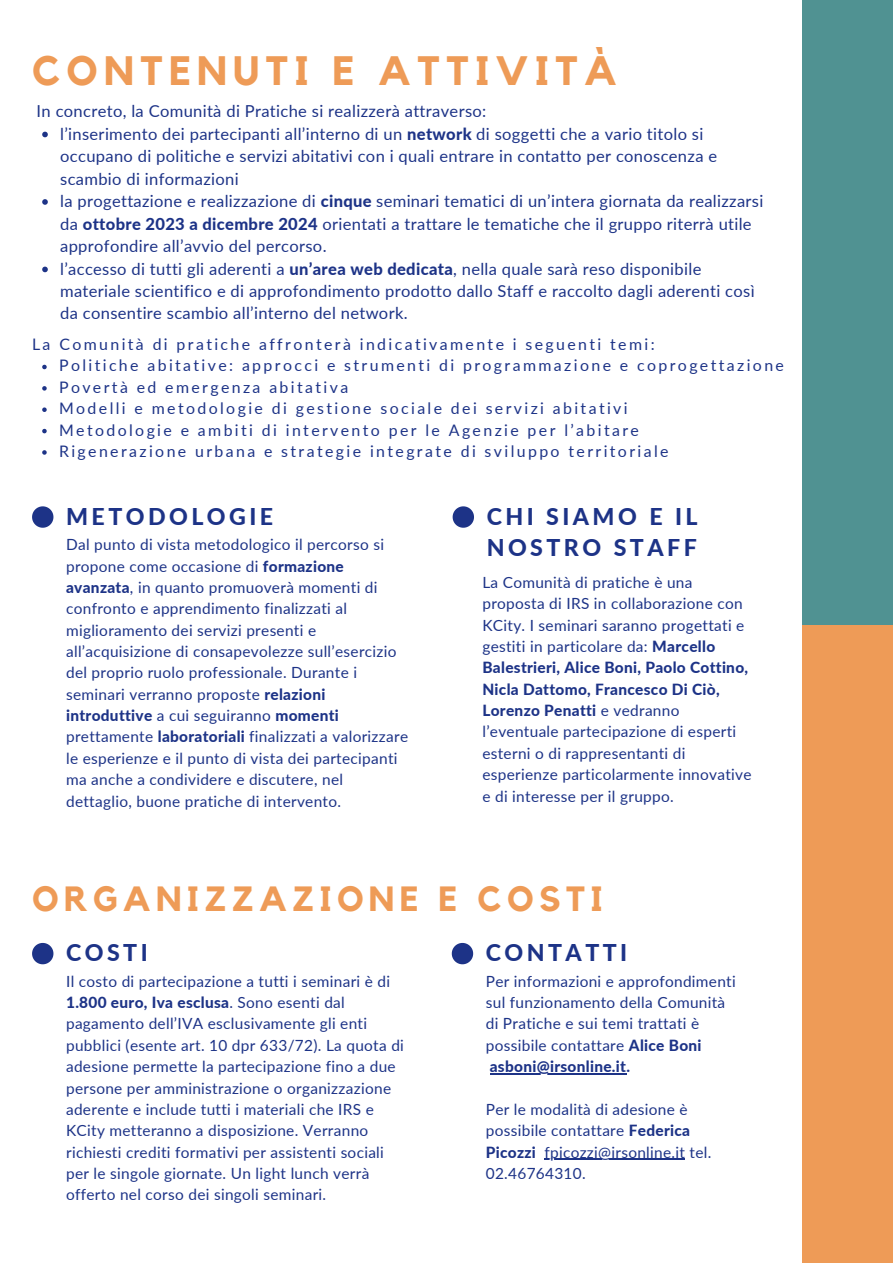
<style>
.page{position:relative;width:893px;height:1264px;background:#fff}
.page>*{position:absolute;margin:0;border:0;box-sizing:border-box;transform-origin:0 0}
.t1{font:700 40.95px "Kollektif";letter-spacing:.15em;color:#ee9b57}
.t2{font:700 34.95px "Kollektif";letter-spacing:.15em;color:#ee9b57}
.t3{font:800 23.1px/31.5px "Lato";letter-spacing:.15em;color:#1d3387}
.t4{font:16.5px/22.5px "Lato";letter-spacing:.02em;color:#1d3387}
.t5{font:15.9px "Lato";letter-spacing:.15em;color:#1d3387}
.t6{font:15.45px/21.3px "Lato";letter-spacing:.02em;color:#1d3387}
.s1{font-weight:800}
</style>
<div class="page">
<div style="left:802px;top:0;width:90px;height:628px;background:#509292"></div>
<div style="left:802px;top:625px;width:90px;height:637px;background:#ee9b57"></div>
<hr style="left:489px;top:1073px;width:137px;height:1px;background:#1d3387">
<hr style="left:544px;top:1158px;width:141px;height:1px;background:#1d3387">
<svg style="left:452px;top:942px;width:21px;height:22px"></svg>
<svg style="left:42px;top:132px;width:6px;height:5px"></svg>
<svg style="left:42px;top:199px;width:6px;height:6px"></svg>
<svg style="left:42px;top:266px;width:6px;height:6px"></svg>
<svg style="left:32px;top:942px;width:21px;height:22px"></svg>
<svg style="left:32px;top:506px;width:21px;height:21px"></svg>
<svg style="left:452px;top:506px;width:22px;height:21px"></svg>
<svg style="left:42px;top:365px;width:5px;height:4px"></svg>
<svg style="left:42px;top:386px;width:5px;height:4px"></svg>
<svg style="left:42px;top:407px;width:5px;height:5px"></svg>
<svg style="left:42px;top:429px;width:5px;height:4px"></svg>
<svg style="left:42px;top:450px;width:5px;height:4px"></svg>
<p class="t1" style="left:32px;top:52px;width:586px">CONTENUTI E ATTIVITÀ</p>
<p class="t4" style="left:37px;top:99px;width:451px">In concreto, la Comunità di Pratiche si realizzerà attraverso:</p>
<p class="t4" style="left:60px;top:122px;width:658px">l’inserimento dei partecipanti all’interno di un <span class="s1">network</span> di soggetti che a vario titolo si occupano di politiche e servizi abitativi con i quali entrare in contatto per conoscenza e scambio di informazioni</p>
<p class="t4" style="left:60px;top:189px;width:704px">la progettazione e realizzazione di <span class="s1">cinque</span> seminari tematici di un’intera giornata da realizzarsi da <span class="s1">ottobre 2023 a dicembre 2024</span> orientati a trattare le tematiche che il gruppo riterrà utile approfondire all’avvio del percorso.</p>
<p class="t4" style="left:60px;top:257px;width:696px">l’accesso di tutti gli aderenti a <span class="s1">un’area web dedicata</span>, nella quale sarà reso disponibile materiale scientifico e di approfondimento prodotto dallo Staff e raccolto dagli aderenti così da consentire scambio all’interno del network.</p>
<p class="t5" style="left:32px;top:334px;width:624px">La Comunità di pratiche affronterà indicativamente i seguenti temi:</p>
<p class="t5" style="left:59px;top:356px;width:726px">Politiche abitative: approcci e strumenti di programmazione e coprogettazione</p>
<p class="t5" style="left:59px;top:377px;width:290px">Povertà ed emergenza abitativa</p>
<p class="t5" style="left:59px;top:398px;width:570px">Modelli e metodologie di gestione sociale dei servizi abitativi</p>
<p class="t5" style="left:59px;top:420px;width:581px">Metodologie e ambiti di intervento per le Agenzie per l’abitare</p>
<p class="t5" style="left:59px;top:441px;width:611px">Rigenerazione urbana e strategie integrate di sviluppo territoriale</p>
<p class="t3" style="left:66px;top:500px;width:208px">METODOLOGIE</p>
<p class="t6" style="left:66px;top:533px;width:343px">Dal punto di vista metodologico il percorso si propone come occasione di <span class="s1">formazione avanzata</span>, in quanto promuoverà momenti di confronto e apprendimento finalizzati al miglioramento dei servizi presenti e all’acquisizione di consapevolezze sull’esercizio del proprio ruolo professionale. Durante i seminari verranno proposte <span class="s1">relazioni introduttive</span> a cui seguiranno <span class="s1">momenti </span>prettamente <span class="s1">laboratoriali</span> finalizzati a valorizzare le esperienze e il punto di vista dei partecipanti ma anche a condividere e discutere, nel dettaglio, buone pratiche di intervento.</p>
<p class="t3" style="left:486px;top:500px;width:212px">CHI SIAMO E IL<br>NOSTRO STAFF</p>
<p class="t6" style="left:482px;top:571px;width:271px">La Comunità di pratiche è una proposta di IRS in collaborazione con KCity. I seminari saranno progettati e gestiti in particolare da: <span class="s1">Marcello Balestrieri, Alice Boni, Paolo Cottino, Nicla Dattomo, Francesco Di Ciò, Lorenzo Penatti</span> e vedranno l’eventuale partecipazione di esperti esterni o di rappresentanti di esperienze particolarmente innovative e di interesse per il gruppo.</p>
<p class="t2" style="left:32px;top:882px;width:572px">ORGANIZZAZIONE E COSTI</p>
<p class="t3" style="left:66px;top:936px;width:83px">COSTI</p>
<p class="t6" style="left:66px;top:970px;width:339px">Il costo di partecipazione a tutti i seminari è di <span class="s1">1.800 euro, Iva esclusa</span>. Sono esenti dal pagamento dell’IVA esclusivamente gli enti pubblici (esente art. 10 dpr 633/72). La quota di adesione permette la partecipazione fino a due persone per amministrazione o organizzazione aderente e include tutti i materiali che IRS e KCity metteranno a disposizione. Verranno richiesti crediti formativi per assistenti sociali per le singole giornate. Un light lunch verrà offerto nel corso dei singoli seminari.</p>
<p class="t3" style="left:486px;top:936px;width:143px">CONTATTI</p>
<p class="t6" style="left:486px;top:970px;width:251px">Per informazioni e approfondimenti sul funzionamento della Comunità di Pratiche e sui temi trattati è possibile contattare <span class="s1">Alice Boni asboni@irsonline.it.</span></p>
<p class="t6" style="left:486px;top:1098px;width:227px">Per le modalità di adesione è possibile contattare <span class="s1">Federica<br>Picozzi</span> fpicozzi@irsonline.it tel.<br>02.46764310.</p>
</div>
